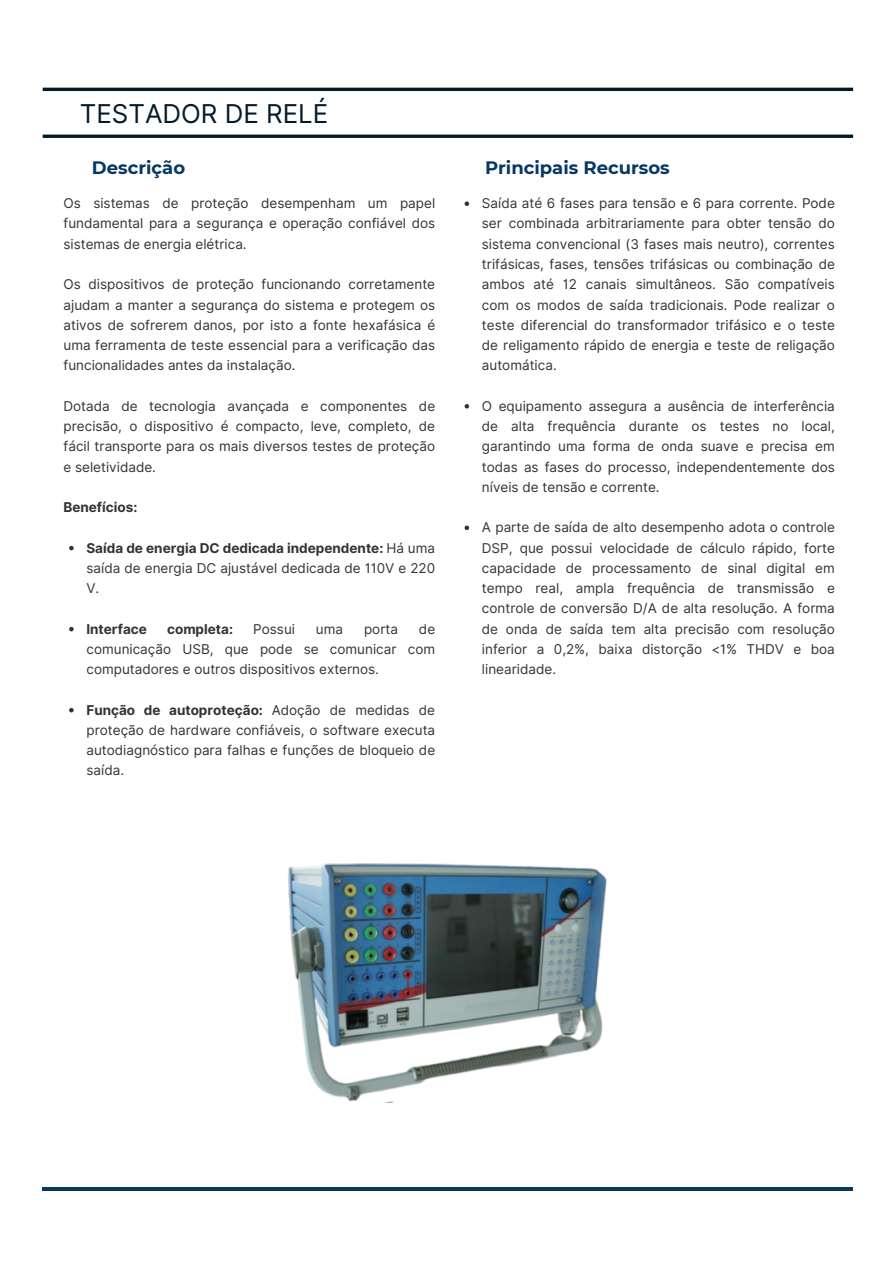
<style>
.page{position:relative;width:894px;height:1264px;background:#fff}
.page>*{position:absolute;margin:0;border:0;box-sizing:border-box;transform-origin:0 0}
.t1{font:25.95px "Inter";color:#031a2b}
.t2{font:700 18px "Montserrat";color:#073763}
.t3{font:13.5px/20.2px "Inter";color:#333;text-align:justify}
.t4{font:700 13.5px "Inter";color:#333}
.s1{font-weight:700}
</style>
<div class="page">
<hr style="left:43px;top:1187px;width:809px;height:3px;background:#073763">
<svg style="left:43px;top:134px;width:809px;height:4px;background:#293d4b"></svg>
<hr style="left:43px;top:88px;width:809px;height:3px;background:#031a2b">
<svg style="left:69px;top:546px;width:5px;height:4px"></svg>
<svg style="left:69px;top:627px;width:5px;height:4px"></svg>
<svg style="left:69px;top:708px;width:5px;height:4px"></svg>
<svg style="left:464px;top:201px;width:5px;height:5px"></svg>
<svg style="left:464px;top:404px;width:5px;height:4px"></svg>
<svg style="left:464px;top:525px;width:5px;height:5px"></svg>
<img style="left:287px;top:863px;width:319px;height:239px">
<p class="t1" style="left:80px;top:98px;width:250px">TESTADOR DE RELÉ</p>
<p class="t2" style="left:92px;top:156px;width:95px">Descrição</p>
<p class="t2" style="left:485px;top:156px;width:186px">Principais Recursos</p>
<h1 class="t3" style="left:63px;top:193px;width:373px">Os sistemas de proteção desempenham um papel fundamental para a segurança e operação confiável dos sistemas de energia elétrica.</h1>
<p class="t3" style="left:63px;top:274px;width:373px">Os dispositivos de proteção funcionando corretamente ajudam a manter a segurança do sistema e protegem os ativos de sofrerem danos, por isto a fonte hexafásica é uma ferramenta de teste essencial para a verificação das funcionalidades antes da instalação.</p>
<h2 class="t3" style="left:63px;top:396px;width:373px">Dotada de tecnologia avançada e componentes de precisão, o dispositivo é compacto, leve, completo, de fácil transporte para os mais diversos testes de proteção e seletividade.</h2>
<h2 class="t4" style="left:63px;top:499px;width:75px">Benefícios:</h2>
<p class="t3" style="left:86px;top:537px;width:350px"><span class="s1">Saída de energia DC dedicada independente:</span> Há uma saída de energia DC ajustável dedicada de 110V e 220<br>V.</p>
<p class="t4" style="left:86px;top:620px;width:62px">Interface</p>
<p class="t4" style="left:167px;top:620px;width:67px">completa:</p>
<p class="t3" style="left:253px;top:618px;width:43px">Possui</p>
<p class="t3" style="left:316px;top:618px;width:29px">uma</p>
<p class="t3" style="left:364px;top:618px;width:35px">porta</p>
<p class="t3" style="left:86px;top:618px;width:350px;text-indent:332px">de comunicação USB, que pode se comunicar com computadores e outros dispositivos externos.</p>
<p class="t3" style="left:86px;top:699px;width:350px"><span class="s1">Função de autoproteção:</span> Adoção de medidas de proteção de hardware confiáveis, o software executa autodiagnóstico para falhas e funções de bloqueio de saída.</p>
<h3 class="t3" style="left:482px;top:193px;width:354px">Saída até 6 fases para tensão e 6 para corrente. Pode ser combinada arbitrariamente para obter tensão do sistema convencional (3 fases mais neutro), correntes trifásicas, fases, tensões trifásicas ou combinação de ambos até 12 canais simultâneos. São compatíveis com os modos de saída tradicionais. Pode realizar o teste diferencial do transformador trifásico e o teste de religamento rápido de energia e teste de religação automática.</h3>
<p class="t3" style="left:482px;top:396px;width:354px">O equipamento assegura a ausência de interferência de alta frequência durante os testes no local, garantindo uma forma de onda suave e precisa em todas as fases do processo, independentemente dos níveis de tensão e corrente.</p>
<p class="t3" style="left:482px;top:517px;width:354px">A parte de saída de alto desempenho adota o controle DSP, que possui velocidade de cálculo rápido, forte capacidade de processamento de sinal digital em tempo real, ampla frequência de transmissão e controle de conversão D/A de alta resolução. A forma de onda de saída tem alta precisão com resolução inferior a 0,2%, baixa distorção &lt;1% THDV e boa linearidade.</p>
</div>
